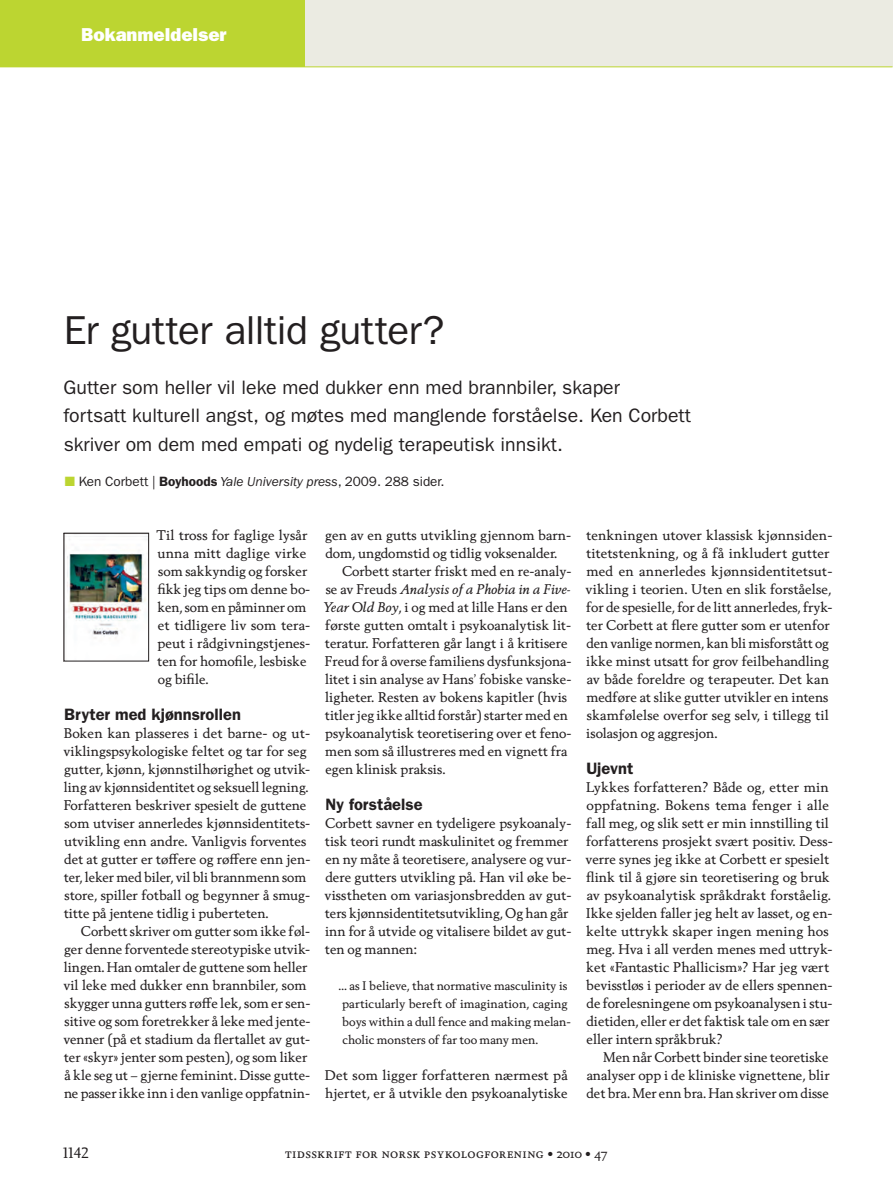
<style>
.page{position:relative;width:893px;height:1191px;background:#fff}
.page>*{position:absolute;margin:0;border:0;box-sizing:border-box;transform-origin:0 0}
.t1{font:40.5px "ITC Franklin Gothic Std";letter-spacing:-.01em;color:#231f20}
.t2{font:19.5px/28.5px "ITC Franklin Gothic Std";color:#231f20}
.t3{font:18.75px "ITC Franklin Gothic Std Hvy";color:#fff}
.t4{font:600 16.5px "ITC Franklin Gothic Std";color:#231f20}
.t5{font:15px "Berling Nova Text Pro";color:#231f20}
.t6{font:13.5px/18px "Berling Nova Text Pro";color:#231f20}
.t7{font:13.5px "ITC Franklin Gothic Std";color:#231f20}
.t8{font:13.5px "Berling Nova Text Pro";letter-spacing:.035em;color:#231f20}
.t9{font:12px/18px "Berling Nova Text Pro";letter-spacing:-.01em;color:#231f20}
.s1{color:#bcd531}
.s2{font-weight:600}
.s3{font-style:italic}
.s4{font-size:9px}
</style>
<div class="page">
<div style="left:0;top:0;width:306px;height:67px;background:#bcd531"></div>
<div style="left:305px;top:0;width:588px;height:67px;background:#ebebe2"></div>
<hr style="left:0;top:66px;width:893px;height:1px;background:#bcd531">
<img style="left:67px;top:536px;width:80px;height:103px">
<div style="left:64px;top:533px;width:85px;height:128px;border:1px solid #231f20"></div>
<h3 class="t3" style="left:81px;top:24px;width:147px">Bokanmeldelser</h3>
<h1 class="t1" style="left:64px;top:307px;width:382px">Er gutter alltid gutter?</h1>
<h2 class="t2" style="left:63px;top:373px;width:629px">Gutter som heller vil leke med dukker enn med brannbiler, skaper<br>fortsatt kulturell angst, og møtes med manglende forståelse. Ken Corbett skriver om dem med empati og nydelig terapeutisk innsikt.</h2>
<p class="t7" style="left:65px;top:474px;width:381px"><span class="s1">■</span> Ken Corbett | <span class="s2">Boyhoods</span> <span class="s3">Yale University press</span>, 2009. 288 sider.</p>
<p class="t6" style="left:157px;top:526px;width:155px">Til tross for faglige lysår unna mitt daglige virke som sakkyndig og forsker fikk jeg tips om denne bo&shy;ken, som en påminner om et tidligere liv som tera&shy;peut i rådgivningstjenes&shy;ten for homofile, lesbiske og bifile.</p>
<p class="t4" style="left:64px;top:705px;width:178px">Bryter med kjønnsrollen</p>
<p class="t6" style="left:63px;top:724px;width:248px">Boken kan plasseres i det barne- og ut&shy;viklingspsykologiske feltet og tar for seg gutter, kjønn, kjønnstilhørighet og utvik&shy;ling av kjønnsidentitet og seksuell legning.<br>Forfatteren beskriver spesielt de guttene som utviser annerledes kjønnsidentitets&shy;utvikling enn andre. Vanligvis forventes det at gutter er tøffere og røffere enn jen&shy;ter, leker med biler, vil bli brannmenn som store, spiller fotball og begynner å smug&shy;titte på jentene tidlig i puberteten.</p>
<p class="t6" style="left:63px;top:922px;width:249px;text-indent:18px">Corbett skriver om gutter som ikke føl&shy;ger denne forventede stereotypiske utvik&shy;lingen. Han omtaler de guttene som heller vil leke med dukker enn brannbiler, som skygger unna gutters røffe lek, som er sen&shy;sitive og som foretrekker å leke med jente&shy;venner (på et stadium da flertallet av gut&shy;ter «skyr» jenter som pesten), og som liker å kle seg ut – gjerne feminint. Disse gutte&shy;ne passer ikke inn i den vanlige oppfatnin-</p>
<p class="t6" style="left:325px;top:526px;width:248px">gen av en gutts utvikling gjennom barn&shy;dom, ungdomstid og tidlig voksenalder.</p>
<p class="t6" style="left:323px;top:562px;width:250px;text-indent:19px">Corbett starter friskt med en re-analy&shy;se av Freuds <span class="s3">Analysis of a Phobia in a Five-Year Old Boy</span>, i og med at lille Hans er den første gutten omtalt i psykoanalytisk lit&shy;teratur. Forfatteren går langt i å kritisere Freud for å overse familiens dysfunksjona&shy;litet i sin analyse av Hans’ fobiske vanske&shy;ligheter. Resten av bokens kapitler (hvis titler jeg ikke alltid forstår) starter med en psykoanalytisk teoretisering over et feno&shy;men som så illustreres med en vignett fra egen klinisk praksis.</p>
<p class="t4" style="left:325px;top:795px;width:99px">Ny forståelse</p>
<p class="t6" style="left:324px;top:814px;width:249px">Corbett savner en tydeligere psykoanaly&shy;tisk teori rundt maskulinitet og fremmer en ny måte å teoretisere, analysere og vur&shy;dere gutters utvikling på. Han vil øke be&shy;visstheten om variasjonsbredden av gut&shy;ters kjønnsidentitetsutvikling, Og han går inn for å utvide og vitalisere bildet av gut&shy;ten og mannen:</p>
<p class="t9" style="left:342px;top:976px;width:230px;text-indent:-4px">… as I believe, that normative masculinity is particularly bereft of imagination, caging boys within a dull fence and making melan&shy;cholic monsters of far too many men.</p>
<p class="t6" style="left:325px;top:1066px;width:244px">Det som ligger forfatteren nærmest på hjertet, er å utvikle den psykoanalytiske</p>
<p class="t6" style="left:586px;top:526px;width:248px">tenkningen utover klassisk kjønnsiden&shy;titetstenkning, og å få inkludert gutter med en annerledes kjønnsidentitetsut&shy;vikling i teorien. Uten en slik forståelse, for de spesielle, for de litt annerledes, fryk&shy;ter Corbett at flere gutter som er utenfor den vanlige normen, kan bli misforstått og ikke minst utsatt for grov feilbehandling av både foreldre og terapeuter. Det kan medføre at slike gutter utvikler en intens skamfølelse overfor seg selv, i tillegg til isolasjon og aggresjon.</p>
<p class="t4" style="left:586px;top:759px;width:49px">Ujevnt</p>
<p class="t6" style="left:586px;top:778px;width:249px">Lykkes forfatteren? Både og, etter min oppfatning. Bokens tema fenger i alle fall meg, og slik sett er min innstilling til forfatterens prosjekt svært positiv. Dess&shy;verre synes jeg ikke at Corbett er spesielt flink til å gjøre sin teoretisering og bruk av psykoanalytisk språkdrakt forståelig.<br>Ikke sjelden faller jeg helt av lasset, og en&shy;kelte uttrykk skaper ingen mening hos meg. Hva i all verden menes med uttryk&shy;ket «Fantastic Phallicism»? Har jeg vært bevisstløs i perioder av de ellers spennen&shy;de forelesningene om psykoanalysen i stu&shy;dietiden, eller er det faktisk tale om en sær eller intern språkbruk?</p>
<p class="t6" style="left:587px;top:1048px;width:245px;text-align:justify;text-indent:17px">Men når Corbett binder sine teoretiske analyser opp i de kliniske vignettene, blir det bra. Mer enn bra. Han skriver om disse</p>
<p class="t5" style="left:63px;top:1142px;width:27px">1142</p>
<p class="t8" style="left:285px;top:1144px;width:324px">tidsskrift for norsk psykologforening <span class="s4">•</span> 2010 <span class="s4">•</span> 47</p>
</div>
